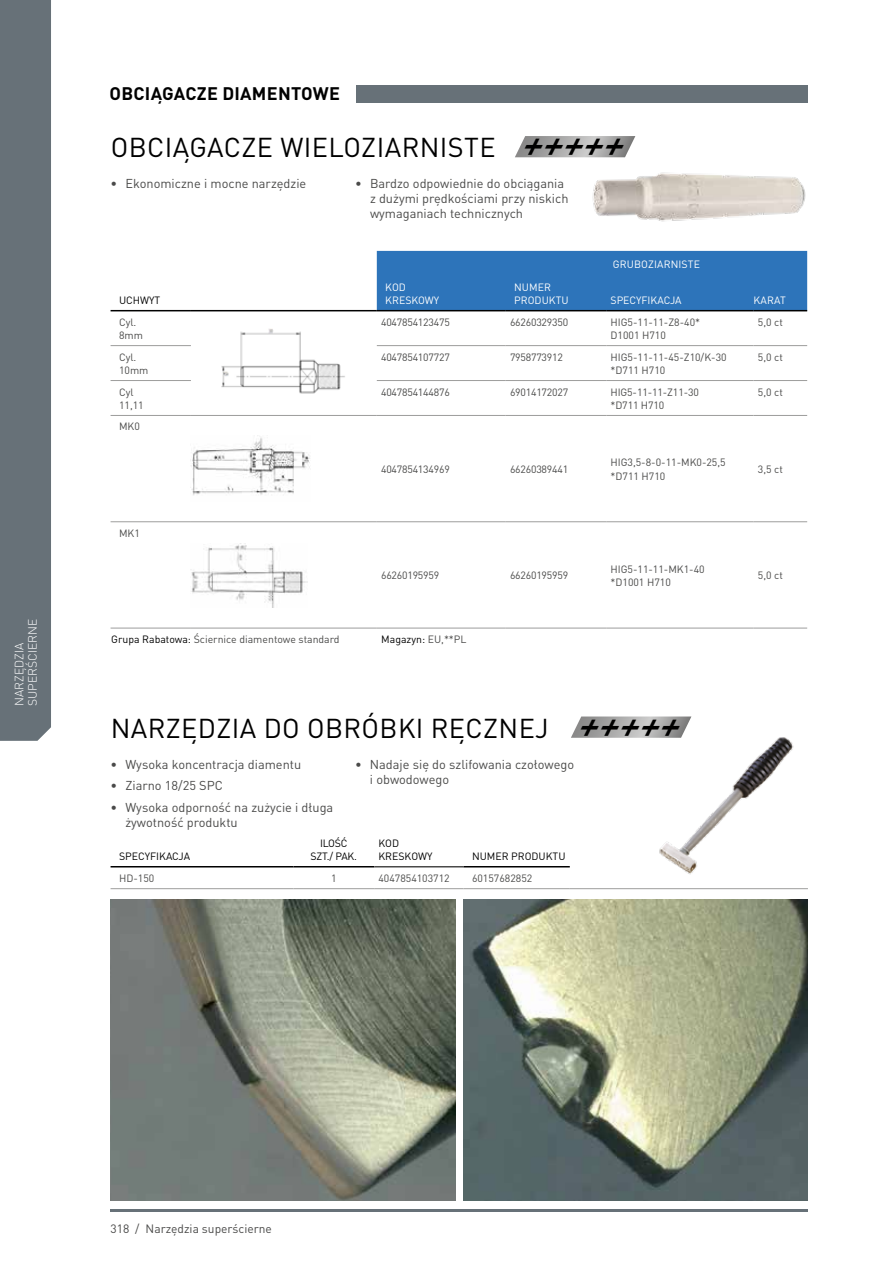
<style>
.page{position:relative;width:893px;height:1263px;background:#fff}
.page>*{position:absolute;margin:0;border:0;box-sizing:border-box;transform-origin:0 0}
.t1{font:27px "DIN Pro";letter-spacing:.015em;color:#000}
.t2{font:700 18px "DIN Pro";letter-spacing:.015em;color:#000}
.t3{font:12.75px/15px "DIN Pro";color:#4a4a49}
.t4{font:12px "DIN Pro";color:#4a4a49}
.t5{font:300 12px/13.5px "DIN Pro";color:#fff}
.t6{font:10.5px/13.5px "DIN Pro";letter-spacing:-.005em;color:#4a4a49}
.t7{font:10.5px/13.5px "DIN Pro";color:#000}
.t8{font:10.5px/13.5px "DIN Pro";color:#fff}
.t9{font:10.5px/13.5px "DIN Pro";letter-spacing:-.02em;color:#000;text-align:center}
.s1{font-weight:500;font-style:italic;font-size:37.65px}
.s2{color:#000}
.s3{color:#4a4a49}
</style>
<div class="page">
<hr style="left:111px;top:1209px;width:697px;height:3px;background:#677178">
<div style="left:0;top:0;width:51px;height:741px;background:#677178"></div>
<img style="left:463px;top:899px;width:345px;height:301px">
<img style="left:111px;top:899px;width:344px;height:301px">
<div style="left:357px;top:85px;width:451px;height:17px;background:#677178"></div>
<svg style="left:515px;top:136px;width:120px;height:21px;background:#adadac"></svg>
<img style="left:592px;top:172px;width:214px;height:50px">
<div style="left:377px;top:251px;width:430px;height:59px;background:#2d74ba"></div>
<hr style="left:111px;top:345px;width:80px;height:1px;background:#9d9d9c">
<hr style="left:377px;top:345px;width:129px;height:1px;background:#9d9d9c">
<hr style="left:506px;top:345px;width:100px;height:1px;background:#9d9d9c">
<hr style="left:606px;top:345px;width:148px;height:1px;background:#9d9d9c">
<hr style="left:754px;top:345px;width:53px;height:1px;background:#9d9d9c">
<hr style="left:111px;top:380px;width:80px;height:1px;background:#9d9d9c">
<hr style="left:377px;top:380px;width:129px;height:1px;background:#9d9d9c">
<hr style="left:506px;top:380px;width:100px;height:1px;background:#9d9d9c">
<hr style="left:606px;top:380px;width:148px;height:1px;background:#9d9d9c">
<hr style="left:754px;top:380px;width:53px;height:1px;background:#9d9d9c">
<hr style="left:111px;top:415px;width:80px;height:1px;background:#9d9d9c">
<hr style="left:191px;top:415px;width:186px;height:1px;background:#9d9d9c">
<hr style="left:377px;top:415px;width:129px;height:1px;background:#9d9d9c">
<hr style="left:506px;top:415px;width:100px;height:1px;background:#9d9d9c">
<hr style="left:606px;top:415px;width:148px;height:1px;background:#9d9d9c">
<hr style="left:754px;top:415px;width:53px;height:1px;background:#9d9d9c">
<hr style="left:111px;top:521px;width:80px;height:1px;background:#9d9d9c">
<hr style="left:191px;top:521px;width:186px;height:1px;background:#9d9d9c">
<hr style="left:377px;top:521px;width:129px;height:1px;background:#9d9d9c">
<hr style="left:506px;top:521px;width:100px;height:1px;background:#9d9d9c">
<hr style="left:606px;top:521px;width:148px;height:1px;background:#9d9d9c">
<hr style="left:754px;top:521px;width:53px;height:1px;background:#9d9d9c">
<hr style="left:111px;top:628px;width:80px;height:1px;background:#9d9d9c">
<hr style="left:191px;top:628px;width:186px;height:1px;background:#9d9d9c">
<hr style="left:377px;top:628px;width:129px;height:1px;background:#9d9d9c">
<hr style="left:506px;top:628px;width:100px;height:1px;background:#9d9d9c">
<hr style="left:606px;top:628px;width:148px;height:1px;background:#9d9d9c">
<hr style="left:754px;top:628px;width:53px;height:1px;background:#9d9d9c">
<hr style="left:111px;top:310px;width:80px;height:1px;background:#000">
<hr style="left:191px;top:310px;width:186px;height:1px;background:#000">
<hr style="left:377px;top:310px;width:129px;height:1px;background:#000">
<hr style="left:506px;top:310px;width:100px;height:1px;background:#000">
<hr style="left:606px;top:310px;width:148px;height:1px;background:#000">
<hr style="left:754px;top:310px;width:53px;height:1px;background:#000">
<img style="left:221px;top:329px;width:124px;height:65px">
<img style="left:191px;top:435px;width:119px;height:61px">
<img style="left:191px;top:543px;width:116px;height:64px">
<svg style="left:571px;top:716px;width:120px;height:22px;background:#afafaf"></svg>
<hr style="left:293px;top:866px;width:81px;height:1px;background:#000">
<hr style="left:111px;top:866px;width:182px;height:1px;background:#000">
<hr style="left:570px;top:888px;width:238px;height:1px;background:#9d9d9c">
<hr style="left:111px;top:888px;width:182px;height:1px;background:#9d9d9c">
<hr style="left:293px;top:888px;width:81px;height:1px;background:#9d9d9c">
<hr style="left:374px;top:888px;width:89px;height:1px;background:#9d9d9c">
<hr style="left:463px;top:888px;width:107px;height:1px;background:#9d9d9c">
<hr style="left:374px;top:866px;width:89px;height:1px;background:#4a4a49">
<hr style="left:463px;top:866px;width:107px;height:1px;background:#000">
<img style="left:654px;top:736px;width:140px;height:138px">
<p class="t5" style="left:12px;top:706px;width:89px;rotate:-90deg">NARZĘDZIA<br>SUPERŚCIERNE</p>
<h2 class="t2" style="left:110px;top:81px;width:232px">OBCIĄGACZE DIAMENTOWE</h2>
<h1 class="t1" style="left:111px;top:129px;width:534px">OBCIĄGACZE WIELOZIARNISTE <span class="s1">+++++</span></h1>
<p class="t3" style="left:111px;top:176px;width:197px">• Ekonomiczne i mocne narzędzie</p>
<p class="t3" style="left:370px;top:176px;width:200px;text-indent:-15px">• Bardzo odpowiednie do obciągania z dużymi prędkościami przy niskich wymaganiach technicznych</p>
<p class="t8" style="left:613px;top:257px;width:89px">GRUBOZIARNISTE</p>
<p class="t7" style="left:119px;top:293px;width:43px">UCHWYT</p>
<p class="t8" style="left:385px;top:280px;width:55px">KOD<br>KRESKOWY</p>
<p class="t8" style="left:514px;top:280px;width:56px">NUMER<br>PRODUKTU</p>
<p class="t8" style="left:610px;top:293px;width:73px">SPECYFIKACJA</p>
<p class="t8" style="left:754px;top:293px;width:34px">KARAT</p>
<p class="t6" style="left:119px;top:315px;width:25px">Cyl.<br>8mm</p>
<p class="t6" style="left:381px;top:315px;width:70px">4047854123475</p>
<p class="t6" style="left:510px;top:315px;width:60px">66260329350</p>
<p class="t6" style="left:610px;top:315px;width:91px">HIG5-11-11-Z8-40*<br>D1001 H710</p>
<p class="t6" style="left:758px;top:315px;width:26px">5,0 ct</p>
<p class="t6" style="left:119px;top:350px;width:31px">Cyl.<br>10mm</p>
<p class="t6" style="left:381px;top:350px;width:70px">4047854107727</p>
<p class="t6" style="left:510px;top:350px;width:54px">7958773912</p>
<p class="t6" style="left:610px;top:350px;width:118px">HIG5-11-11-45-Z10/K-30 *D711 H710</p>
<p class="t6" style="left:758px;top:350px;width:26px">5,0 ct</p>
<p class="t6" style="left:119px;top:385px;width:26px">Cyl<br>11,11</p>
<p class="t6" style="left:381px;top:385px;width:70px">4047854144876</p>
<p class="t6" style="left:510px;top:385px;width:60px">69014172027</p>
<p class="t6" style="left:610px;top:385px;width:90px">HIG5-11-11-Z11-30 *D711 H710</p>
<p class="t6" style="left:758px;top:385px;width:26px">5,0 ct</p>
<p class="t6" style="left:119px;top:419px;width:22px">MK0</p>
<p class="t6" style="left:381px;top:462px;width:70px">4047854134969</p>
<p class="t6" style="left:510px;top:462px;width:60px">66260389441</p>
<p class="t6" style="left:610px;top:455px;width:117px">HIG3,5-8-0-11-MK0-25,5 *D711 H710</p>
<p class="t6" style="left:758px;top:462px;width:26px">3,5 ct</p>
<p class="t6" style="left:119px;top:526px;width:22px">MK1</p>
<p class="t6" style="left:381px;top:568px;width:60px">66260195959</p>
<p class="t6" style="left:510px;top:568px;width:60px">66260195959</p>
<p class="t6" style="left:610px;top:561px;width:96px">HIG5-11-11-MK1-40 *D1001 H710</p>
<p class="t6" style="left:758px;top:568px;width:26px">5,0 ct</p>
<p class="t6" style="left:111px;top:632px;width:230px"><span class="s2">Grupa Rabatowa:</span> Ściernice diamentowe standard</p>
<p class="t7" style="left:381px;top:632px;width:87px">Magazyn: <span class="s3">EU,**PL</span></p>
<h1 class="t1" style="left:111px;top:710px;width:590px">NARZĘDZIA DO OBRÓBKI RĘCZNEJ <span class="s1">+++++</span></h1>
<p class="t3" style="left:111px;top:756px;width:192px">• Wysoka koncentracja diamentu</p>
<p class="t3" style="left:111px;top:777px;width:114px">• Ziarno 18/25 SPC</p>
<p class="t3" style="left:125px;top:799px;width:209px;text-indent:-15px">• Wysoka odporność na zużycie i długa żywotność produktu</p>
<p class="t3" style="left:370px;top:756px;width:206px;text-indent:-15px">• Nadaje się do szlifowania czołowego i obwodowego</p>
<p class="t7" style="left:119px;top:849px;width:73px">SPECYFIKACJA</p>
<p class="t9" style="left:311px;top:836px;width:48px">ILOŚĆ<br>SZT./ PAK.</p>
<p class="t7" style="left:378px;top:836px;width:55px">KOD<br>KRESKOWY</p>
<p class="t7" style="left:472px;top:849px;width:95px">NUMER PRODUKTU</p>
<p class="t6" style="left:119px;top:871px;width:37px">HD-150</p>
<p class="t6" style="left:331px;top:871px;width:7px">1</p>
<p class="t6" style="left:378px;top:871px;width:73px">4047854103712</p>
<p class="t6" style="left:472px;top:871px;width:62px">60157682852</p>
<p class="t4" style="left:111px;top:1220px;width:163px">318 / Narzędzia superścierne</p>
</div>
